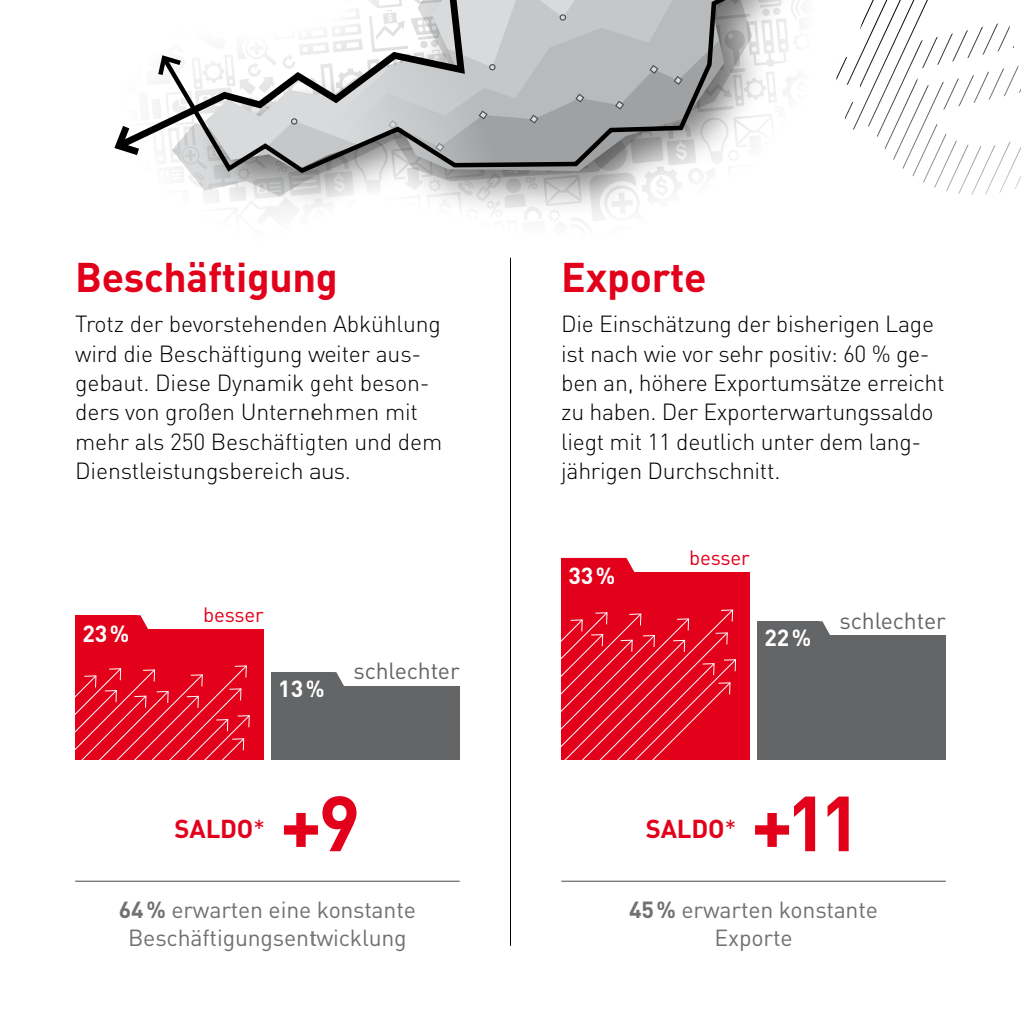
<style>
.page{position:relative;width:1021px;height:1021px;background:#fff}
.page>*{position:absolute;margin:0;border:0;box-sizing:border-box;transform-origin:0 0}
.t1{font:700 76.73px "DIN";color:#e2001a}
.t2{font:700 40.95px "DIN";letter-spacing:-.005em;color:#e2001a}
.t3{font:700 25.65px "DIN";letter-spacing:-.005em;color:#e2001a}
.t4{font:300 22.95px/29.5px "DIN";letter-spacing:-.015em;color:#000}
.t5{font:22.95px/27.7px "DIN";letter-spacing:-.005em;color:#707172;text-align:center}
.t6{font:22.95px "DIN";letter-spacing:-.005em;color:#646567}
.t7{font:700 22.95px "DIN";letter-spacing:-.005em;color:#fff}
.t8{font:20.47px "DIN";letter-spacing:-.005em;color:#e2001a}
.s1{font-weight:400}
.s2{font-weight:700}
</style>
<div class="page">
<div style="left:757px;top:635px;width:188px;height:125px;background:#646567"></div>
<div style="left:271px;top:686px;width:188px;height:74px;background:#646567"></div>
<div style="left:192px;top:0;width:603px;height:218px;background:#000;opacity:.5"></div>
<svg style="left:146px;top:0;width:654px;height:155px"></svg>
<svg style="left:114px;top:126px;width:32px;height:29px"></svg>
<svg style="left:158px;top:0;width:620px;height:176px"></svg>
<svg style="left:155px;top:52px;width:31px;height:28px"></svg>
<svg style="left:205px;top:0;width:240px;height:171px"></svg>
<hr style="left:75px;top:880px;width:384px;height:1px;background:#707172">
<hr style="left:561px;top:880px;width:384px;height:1px;background:#707172">
<div style="left:75px;top:629px;width:189px;height:131px;background:#e2001a"></div>
<svg style="left:75px;top:665px;width:175px;height:95px"></svg>
<div style="left:561px;top:572px;width:189px;height:188px;background:#e2001a"></div>
<svg style="left:561px;top:609px;width:175px;height:151px"></svg>
<svg style="left:622px;top:558px;width:12px;height:14px"></svg>
<svg style="left:137px;top:615px;width:11px;height:14px"></svg>
<svg style="left:818px;top:621px;width:12px;height:14px"></svg>
<svg style="left:332px;top:672px;width:12px;height:14px"></svg>
<div style="left:75px;top:615px;width:62px;height:26px;background:#e2001a"></div>
<div style="left:271px;top:672px;width:61px;height:26px;background:#646567"></div>
<div style="left:757px;top:621px;width:61px;height:26px;background:#646567"></div>
<div style="left:561px;top:558px;width:61px;height:26px;background:#e2001a"></div>
<hr style="left:510px;top:258px;width:1px;height:687px;background:#000">
<svg style="left:832px;top:0;width:188px;height:195px"></svg>
<h2 class="t2" style="left:75px;top:250px;width:265px">Beschäftigung</h2>
<p class="t4" style="left:75px;top:309px;width:368px">Trotz der bevorstehenden Abkühlung wird die Beschäftigung weiter aus&shy;gebaut. Diese Dynamik geht beson&shy;ders von großen Unternehmen mit mehr als 250 Beschäftigten und dem Dienstleistungsbereich aus.</p>
<h2 class="t2" style="left:561px;top:250px;width:147px">Exporte</h2>
<p class="t4" style="left:561px;top:309px;width:385px">Die Einschätzung der bisherigen Lage ist nach wie vor sehr positiv: 60 % ge&shy;ben an, höhere Exportumsätze erreicht zu haben. Der Exporterwartungssaldo liegt mit 11 deutlich unter dem lang&shy;jährigen Durchschnitt.</p>
<p class="t8" style="left:689px;top:545px;width:62px">besser</p>
<p class="t7" style="left:568px;top:561px;width:48px">33 %</p>
<p class="t7" style="left:82px;top:618px;width:48px">23 %</p>
<p class="t8" style="left:203px;top:602px;width:62px">besser</p>
<p class="t7" style="left:764px;top:623px;width:48px">22 %</p>
<p class="t6" style="left:839px;top:606px;width:108px">schlechter</p>
<p class="t7" style="left:278px;top:674px;width:48px">13 %</p>
<p class="t6" style="left:353px;top:656px;width:108px">schlechter</p>
<p class="t3" style="left:175px;top:812px;width:92px">SALDO<span class="s1">*</span></p>
<h1 class="t1" style="left:280px;top:773px;width:82px">+9</h1>
<p class="t3" style="left:645px;top:812px;width:92px">SALDO<span class="s1">*</span></p>
<h1 class="t1" style="left:751px;top:773px;width:112px">+11</h1>
<p class="t5" style="left:119px;top:895px;width:298px"><span class="s2">64 %</span> erwarten eine konstante<br>Beschäftigungsentwicklung</p>
<p class="t5" style="left:629px;top:895px;width:250px"><span class="s2">45 %</span> erwarten konstante<br>Exporte</p>
</div>
